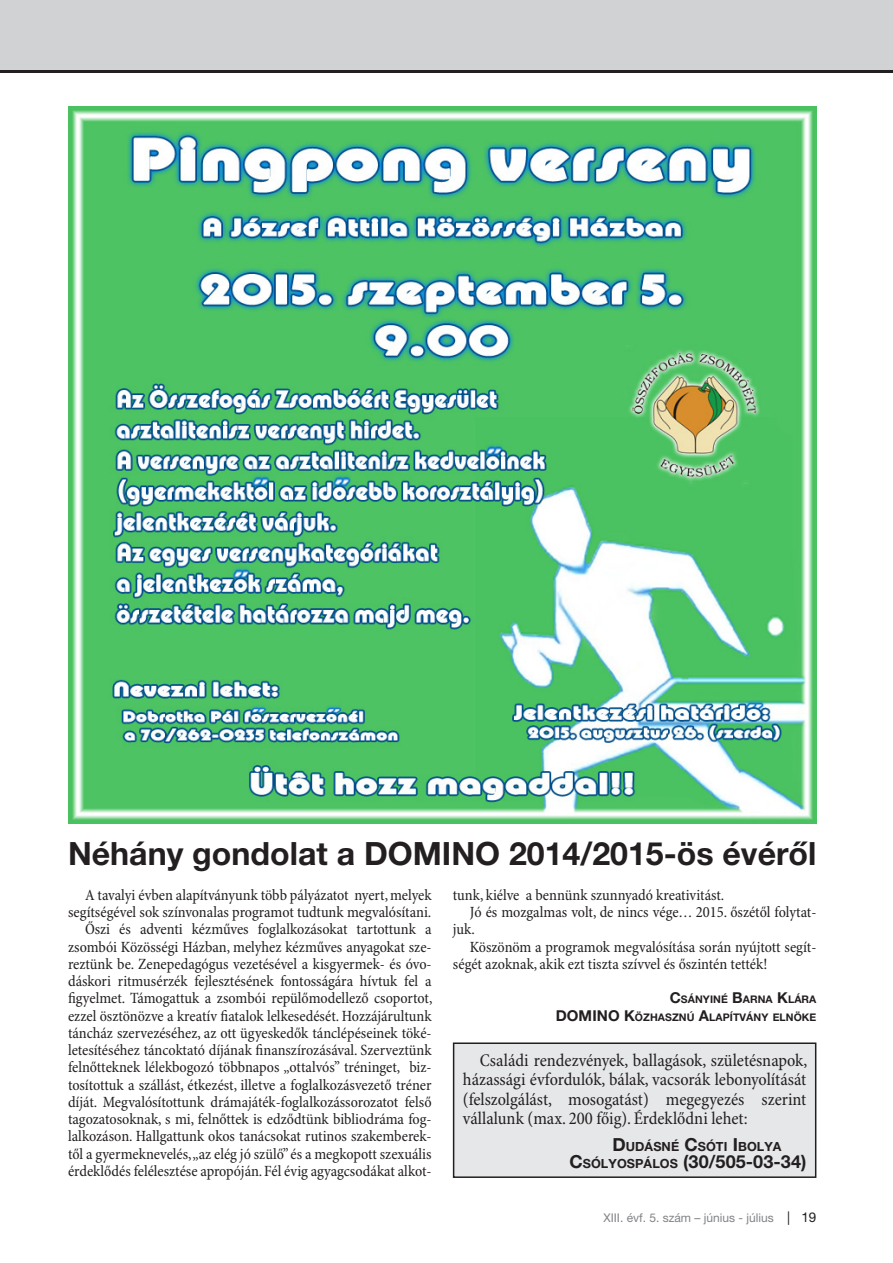
<style>
.page{position:relative;width:893px;height:1263px;background:#fff}
.page>*{position:absolute;margin:0;border:0;box-sizing:border-box;transform-origin:0 0}
.cim_2has{font:700 32.1px "Helvetica Neue LT Pro";color:#231f20}
.kenyer{font:condensed 18px/19.5px "Minion Pro";color:#231f20;text-align:justify}
.kenyer-2{font:700 18px "Helvetica Neue LT Pro";letter-spacing:.005em;color:#231f20}
.kenyer-3{font:condensed 15.75px/17.2px "Minion Pro";color:#231f20}
.alairas{font:700 15px "Helvetica Neue LT Pro";color:#231f20}
.kenyer-4{font:700 12.6px "Helvetica Neue LT Pro";letter-spacing:.005em;color:#231f20}
.t1{font:12px "Helvetica Neue LT Pro";color:#808285}
.alairas-2{font:700 10.5px "Helvetica Neue LT Pro";letter-spacing:.005em;color:#231f20}
.s1{font-size:15px}
.s2{font-size:18px}
.s3{font-size:12.6px}
.s4{font-size:13.5px;color:#231f20}
</style>
<div class="page">
<div style="left:0;top:0;width:893px;height:72px;background:#d1d2d4"></div>
<hr style="left:0;top:70px;width:893px;height:2px;background:#231f20">
<div style="left:454px;top:1043px;width:362px;height:134px;background:#e6e7e9"></div>
<div style="left:453px;top:1042px;width:363px;height:136px;border:2px solid #231f20"></div>
<img style="left:68px;top:106px;width:748px;height:717px">
<p class="cim_2has" style="left:68px;top:834px;width:750px">Néhány gondolat a DOMINO 2014/2015-ös évéről</p>
<p class="kenyer-3" style="left:453px;top:887px;width:273px">tunk, kiélve a bennünk szunnyadó kreativitást.</p>
<p class="kenyer-3" style="left:453px;top:904px;width:365px;text-indent:17px">Jó és mozgalmas volt, de nincs vége… 2015. őszétől folytat&shy;juk.</p>
<p class="kenyer-3" style="left:453px;top:939px;width:365px;text-indent:17px">Köszönöm a programok megvalósítása során nyújtott segít&shy;ségét azoknak, akik ezt tiszta szívvel és őszintén tették!</p>
<p class="alairas-2" style="left:670px;top:993px;width:148px"><span class="s1">C</span>SÁNYINÉ <span class="s1">B</span>ARNA <span class="s1">K</span>LÁRA</p>
<p class="alairas" style="left:556px;top:1006px;width:12px">DOMINO</p>
<p class="alairas-2" style="left:624px;top:1010px;width:194px"><span class="s1">K</span>ÖZHASZNÚ <span class="s1">A</span>LAPÍTVÁNY ELNÖKE</p>
<p class="kenyer-3" style="left:68px;top:887px;width:365px;text-align:right">A tavalyi évben alapítványunk több pályázatot nyert, melyek segítségével sok színvonalas programot tudtunk megvalósítani.</p>
<p class="kenyer-3" style="left:68px;top:921px;width:366px;text-align:justify;text-indent:17px">Őszi és adventi kézműves foglalkozásokat tartottunk a zsombói Közösségi Házban, melyhez kézműves anyagokat sze&shy;reztünk be. Zenepedagógus vezetésével a kisgyermek- és óvo&shy;dáskori ritmusérzék fejlesztésének fontosságára hívtuk fel a figyelmet. Támogattuk a zsombói repülőmodellező csoportot, ezzel ösztönözve a kreatív fiatalok lelkesedését. Hozzájárultunk táncház szervezéséhez, az ott ügyeskedők tánclépéseinek töké&shy;letesítéséhez táncoktató díjának finanszírozásával. Szerveztünk felnőtteknek lélekbogozó többnapos „ottalvós” tréninget, biz&shy;tosítottuk a szállást, étkezést, illetve a foglalkozásvezető tréner díját. Megvalósítottunk drámajáték-foglalkozássorozatot felső tagozatosoknak, s mi, felnőttek is edződtünk bibliodráma fog&shy;lalkozáson. Hallgattunk okos tanácsokat rutinos szakemberek&shy;től a gyermeknevelés, „az elég jó szülő” és a megkopott szexuális érdeklődés felélesztése apropóján. Fél évig agyagcsodákat alkot-</p>
<p class="kenyer" style="left:463px;top:1051px;width:346px;text-indent:17px">Családi rendezvények, ballagások, születésnapok, házassági évfordulók, bálak, vacsorák lebonyolítását (felszolgálást, mosogatást) megegyezés szerint vállalunk (max. 200 főig). Érdeklődni lehet:</p>
<p class="kenyer-4" style="left:612px;top:1139px;width:171px"><span class="s2">D</span> UDÁSNÉ <span class="s2">C</span>SÓTI <span class="s2">I</span> BOLYA</p>
<p class="kenyer-2" style="left:569px;top:1150px;width:239px">C<span class="s3">SÓLYOSPÁLOS</span> (30/505-03-34)</p>
<p class="t1" style="left:603px;top:1210px;width:215px">XIII. évf. 5. szám – június - július <span class="s4">| 19</span></p>
</div>
